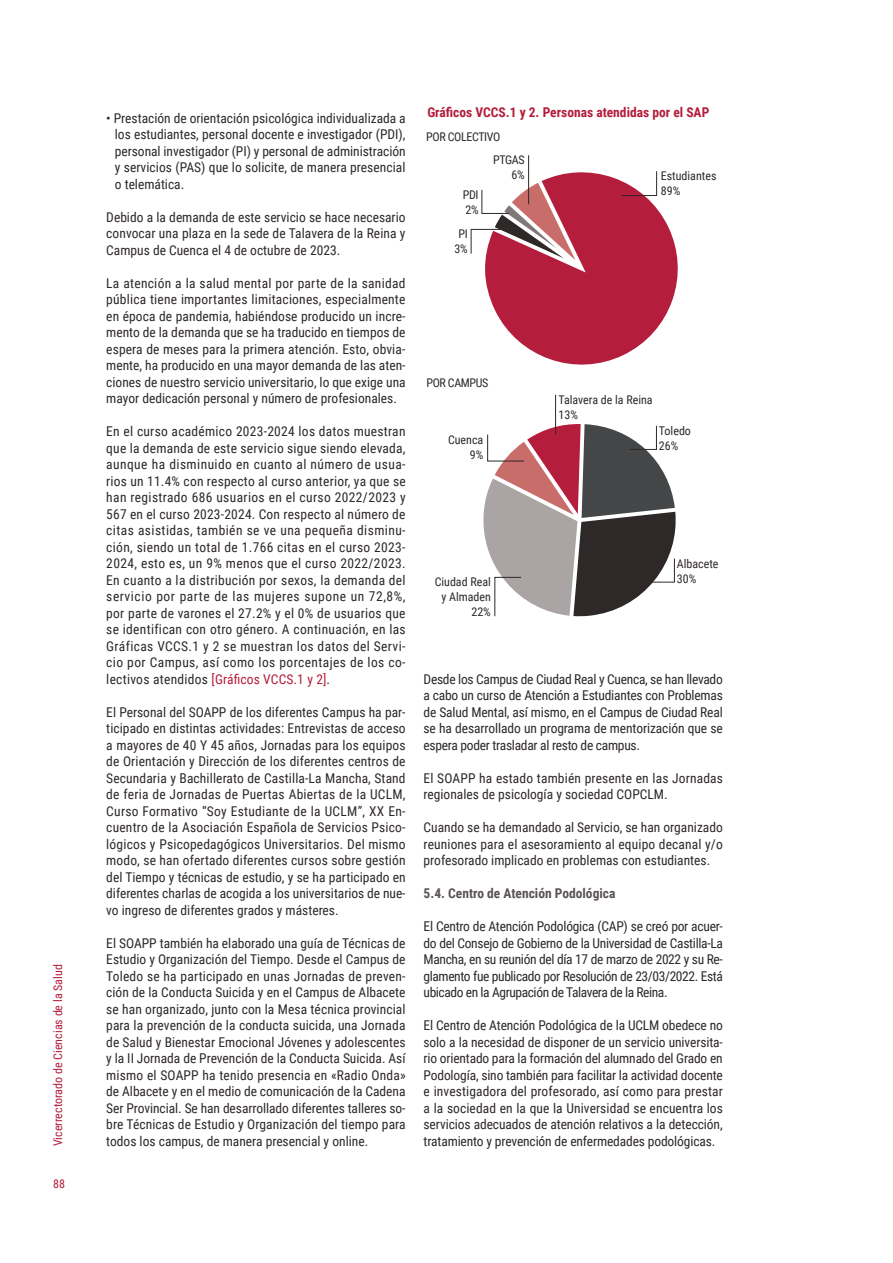
<style>
.page{position:relative;width:893px;height:1263px;background:#fff}
.page>*{position:absolute;margin:0;border:0;box-sizing:border-box;transform-origin:0 0}
.txt_corrido{font:13.5px/16.5px "Roboto Condensed";color:#2e2828;text-align:justify}
.txt_corrido-2{font:700 13.5px "Roboto Condensed";color:#b41d3b}
.txt_corrido-3{font:700 13.5px "Roboto Condensed";color:#5b5354}
.txt_corrido-4{font:12px "Roboto Condensed";color:#2e2828}
.txt_corrido-5{font:12px "Roboto Condensed";color:#b41d3b}
.txt_corrido-6{font:12px "Roboto Condensed";letter-spacing:-.03em;color:#2e2828}
.s1{color:#b41d3b}
</style>
<div class="page">
<hr style="left:528px;top:155px;width:1px;height:49px;background:#2e2828">
<hr style="left:555px;top:395px;width:1px;height:39px;background:#2e2828">
<svg style="left:470px;top:169px;width:208px;height:196px"></svg>
<svg style="left:483px;top:424px;width:193px;height:193px"></svg>
<p class="txt_corrido-5" style="left:49px;top:1146px;width:183px;rotate:-90deg">Vicerrectorado de Ciencias de la Salud</p>
<p class="txt_corrido-5" style="left:53px;top:1175px;width:13px">88</p>
<p class="txt_corrido" style="left:115px;top:109px;width:292px;text-indent:-9px">• Prestación de orientación psicológica individualizada a los estudiantes, personal docente e investigador (PDI), personal investigador (PI) y personal de administración y servicios (PAS) que lo solicite, de manera presencial o telemática.</p>
<p class="txt_corrido" style="left:106px;top:208px;width:301px">Debido a la demanda de este servicio se hace necesario convocar una plaza en la sede de Talavera de la Reina y Campus de Cuenca el 4 de octubre de 2023.</p>
<p class="txt_corrido" style="left:106px;top:274px;width:301px">La atención a la salud mental por parte de la sanidad pública tiene importantes limitaciones, especialmente en época de pandemia, habiéndose producido un incre&shy;mento de la demanda que se ha traducido en tiempos de espera de meses para la primera atención. Esto, obvia&shy;mente, ha producido en una mayor demanda de las aten&shy;ciones de nuestro servicio universitario, lo que exige una mayor dedicación personal y número de profesionales.</p>
<p class="txt_corrido" style="left:106px;top:423px;width:301px">En el curso académico 2023-2024 los datos muestran que la demanda de este servicio sigue siendo elevada, aunque ha disminuido en cuanto al número de usua&shy;rios un 11.4% con respecto al curso anterior, ya que se han registrado 686 usuarios en el curso 2022/2023 y 567 en el curso 2023-2024. Con respecto al número de citas asistidas, también se ve una pequeña disminu&shy;ción, siendo un total de 1.766 citas en el curso 2023- 2024, esto es, un 9% menos que el curso 2022/2023.<br>En cuanto a la distribución por sexos, la demanda del servicio por parte de las mujeres supone un 72,8%, por parte de varones el 27.2% y el 0% de usuarios que se identifican con otro género. A continuación, en las Gráficas VCCS.1 y 2 se muestran los datos del Servi&shy;cio por Campus, así como los porcentajes de los co&shy;lectivos atendidos <span class="s1">[Gráficos VCCS.1 y 2]</span>.</p>
<p class="txt_corrido" style="left:106px;top:703px;width:301px">El Personal del SOAPP de los diferentes Campus ha par&shy;ticipado en distintas actividades: Entrevistas de acceso a mayores de 40 Y 45 años, Jornadas para los equipos de Orientación y Dirección de los diferentes centros de Secundaria y Bachillerato de Castilla-La Mancha, Stand de feria de Jornadas de Puertas Abiertas de la UCLM, Curso Formativo “Soy Estudiante de la UCLM”, XX En&shy;cuentro de la Asociación Española de Servicios Psico&shy;lógicos y Psicopedagógicos Universitarios. Del mismo modo, se han ofertado diferentes cursos sobre gestión del Tiempo y técnicas de estudio, y se ha participado en diferentes charlas de acogida a los universitarios de nue&shy;vo ingreso de diferentes grados y másteres.</p>
<p class="txt_corrido" style="left:106px;top:934px;width:301px">El SOAPP también ha elaborado una guía de Técnicas de Estudio y Organización del Tiempo. Desde el Campus de Toledo se ha participado en unas Jornadas de preven&shy;ción de la Conducta Suicida y en el Campus de Albacete se han organizado, junto con la Mesa técnica provincial para la prevención de la conducta suicida, una Jornada de Salud y Bienestar Emocional Jóvenes y adolescentes y la II Jornada de Prevención de la Conducta Suicida. Así mismo el SOAPP ha tenido presencia en «Radio Onda» de Albacete y en el medio de comunicación de la Cadena Ser Provincial. Se han desarrollado diferentes talleres so&shy;bre Técnicas de Estudio y Organización del tiempo para todos los campus, de manera presencial y online.</p>
<p class="txt_corrido-2" style="left:427px;top:103px;width:283px">Gráficos VCCS.1 y 2. Personas atendidas por el SAP</p>
<p class="txt_corrido-6" style="left:426px;top:129px;width:76px">POR COLECTIVO</p>
<p class="txt_corrido-4" style="left:463px;top:186px;width:17px">PDI</p>
<p class="txt_corrido-4" style="left:465px;top:201px;width:15px">2%</p>
<p class="txt_corrido-4" style="left:458px;top:225px;width:11px">PI</p>
<p class="txt_corrido-4" style="left:455px;top:240px;width:15px">3%</p>
<p class="txt_corrido-4" style="left:493px;top:152px;width:33px">PTGAS</p>
<p class="txt_corrido-4" style="left:511px;top:167px;width:15px">6%</p>
<p class="txt_corrido-4" style="left:661px;top:167px;width:57px">Estudiantes</p>
<p class="txt_corrido-4" style="left:661px;top:182px;width:21px">89%</p>
<p class="txt_corrido-6" style="left:426px;top:374px;width:64px">POR CAMPUS</p>
<p class="txt_corrido-4" style="left:448px;top:431px;width:37px">Cuenca</p>
<p class="txt_corrido-4" style="left:470px;top:446px;width:15px">9%</p>
<p class="txt_corrido-4" style="left:435px;top:573px;width:58px">Ciudad Real</p>
<p class="txt_corrido-4" style="left:441px;top:588px;width:51px">y Almaden</p>
<p class="txt_corrido-4" style="left:471px;top:603px;width:21px">22%</p>
<p class="txt_corrido-4" style="left:558px;top:391px;width:96px">Talavera de la Reina</p>
<p class="txt_corrido-4" style="left:558px;top:406px;width:21px">13%</p>
<p class="txt_corrido-4" style="left:659px;top:422px;width:34px">Toledo</p>
<p class="txt_corrido-4" style="left:659px;top:437px;width:21px">26%</p>
<p class="txt_corrido-4" style="left:677px;top:555px;width:43px">Albacete</p>
<p class="txt_corrido-4" style="left:677px;top:570px;width:21px">30%</p>
<p class="txt_corrido" style="left:424px;top:670px;width:301px">Desde los Campus de Ciudad Real y Cuenca, se han llevado a cabo un curso de Atención a Estudiantes con Problemas de Salud Mental, así mismo, en el Campus de Ciudad Real se ha desarrollado un programa de mentorización que se espera poder trasladar al resto de campus.</p>
<p class="txt_corrido" style="left:424px;top:769px;width:301px">El SOAPP ha estado también presente en las Jornadas regionales de psicología y sociedad COPCLM.</p>
<p class="txt_corrido" style="left:424px;top:819px;width:301px">Cuando se ha demandado al Servicio, se han organizado reuniones para el asesoramiento al equipo decanal y/o profesorado implicado en problemas con estudiantes.</p>
<p class="txt_corrido-3" style="left:424px;top:884px;width:193px">5.4. Centro de Atención Podológica</p>
<p class="txt_corrido" style="left:424px;top:918px;width:301px">El Centro de Atención Podológica (CAP) se creó por acuer&shy;do del Consejo de Gobierno de la Universidad de Castilla-La Mancha, en su reunión del día 17 de marzo de 2022 y su Re&shy;glamento fue publicado por Resolución de 23/03/2022. Está ubicado en la Agrupación de Talavera de la Reina.</p>
<p class="txt_corrido" style="left:424px;top:1017px;width:301px">El Centro de Atención Podológica de la UCLM obedece no solo a la necesidad de disponer de un servicio universita&shy;rio orientado para la formación del alumnado del Grado en Podología, sino también para facilitar la actividad docente e investigadora del profesorado, así como para prestar a la sociedad en la que la Universidad se encuentra los servicios adecuados de atención relativos a la detección, tratamiento y prevención de enfermedades podológicas.</p>
</div>
